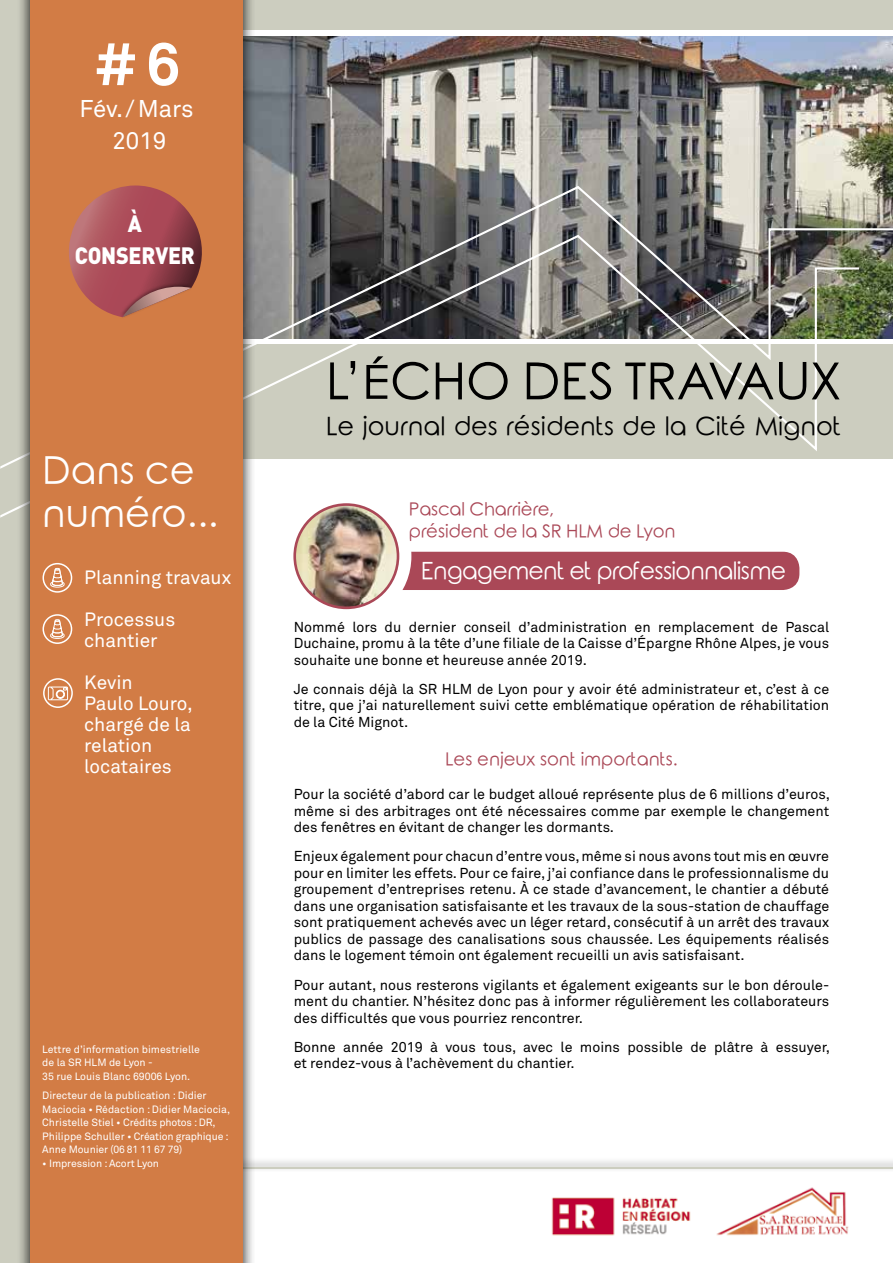
<style>
.page{position:relative;width:893px;height:1263px;background:#fff}
.page>*{position:absolute;margin:0;border:0;box-sizing:border-box;transform-origin:0 0}
.t1{font:700 60px "Akkurat Pro";color:#fff}
.t2{font:50.85px "Rounded Elegance";letter-spacing:-.005em;color:#000}
.t3{font:38.1px/42.5px "Rounded Elegance";color:#fff}
.t4{font:25.5px "Rounded Elegance";color:#000}
.t5{font:24px "Rounded Elegance";letter-spacing:-.03em;color:#fff}
.t6{font:24px/31.8px "Akkurat Pro";color:#fff;text-align:center}
.t7{font:900 23.4px/31.5px "DIN";letter-spacing:-.01em;color:#fff;text-align:center;scale:.92 1}
.t8{font:19.05px/21px "Akkurat Pro";color:#fff}
.t9{font:18px/22.5px "Rounded Elegance";letter-spacing:-.01em;color:#aa4857}
.t10{font:14.25px/16.5px "Akkurat Pro";color:#000;text-align:justify}
.t11{font:10.5px/13.5px "Akkurat Pro";color:#fff}
</style>
<div class="page">
<div style="left:0;top:1158px;width:893px;height:15px;background:#000;opacity:.4"></div>
<hr style="left:0;top:1167px;width:893px;height:2px;background:#cccdbf">
<div style="left:0;top:0;width:893px;height:30px;background:#cccdbf"></div>
<img style="left:256px;top:36px;width:637px;height:149px">
<div style="left:0;top:0;width:43px;height:1263px;background:#cccdbf"></div>
<svg style="left:256px;top:185px;width:637px;height:274px;background:#86867f"></svg>
<svg style="left:0;top:233px;width:861px;height:357px"></svg>
<div style="left:17px;top:0;width:239px;height:1263px;background:#000;opacity:.75"></div>
<div style="left:30px;top:0;width:213px;height:1263px;background:#d27c45"></div>
<img style="left:551px;top:1197px;width:140px;height:39px">
<img style="left:716px;top:1187px;width:133px;height:49px">
<div style="left:43px;top:563px;width:29px;height:30px;border:2px solid #fff;border-radius:50%"></div>
<svg style="left:50px;top:562px;width:15px;height:26px"></svg>
<svg style="left:69px;top:185px;width:133px;height:132px"></svg>
<div style="left:43px;top:614px;width:29px;height:30px;border:2px solid #fff;border-radius:50%"></div>
<svg style="left:50px;top:614px;width:15px;height:26px"></svg>
<div style="left:365px;top:552px;width:434px;height:38px;background:#aa4857;border-radius:16px"></div>
<div style="left:281px;top:489px;width:130px;height:134px;background:#fff;border-radius:50%"></div>
<img style="left:295px;top:505px;width:103px;height:103px;border-radius:52px">
<div style="left:293px;top:503px;width:106px;height:106px;border:3px solid #aa4857;border-radius:50%"></div>
<div style="left:43px;top:678px;width:30px;height:30px;border:2px solid #fff;border-radius:50%"></div>
<svg style="left:48px;top:686px;width:20px;height:14px"></svg>
<h1 class="t1" style="left:93px;top:27px;width:89px">#6</h1>
<h3 class="t6" style="left:79px;top:93px;width:116px">Fév./Mars<br>2019</h3>
<h3 class="t7" style="left:75px;top:207px;width:132px">À<br>CONSERVER</h3>
<h3 class="t3" style="left:42px;top:454px;width:178px">Dans ce numéro...</h3>
<h3 class="t8" style="left:84px;top:568px;width:149px">Planning travaux</h3>
<h3 class="t8" style="left:84px;top:610px;width:93px">Processus chantier</h3>
<h3 class="t8" style="left:84px;top:673px;width:110px">Kevin<br>Paulo Louro, chargé de la relation locataires</h3>
<p class="t11" style="left:42px;top:1043px;width:159px">Lettre d’information bimestrielle de la SR HLM de Lyon -<br>35 rue Louis Blanc 69006 Lyon.</p>
<p class="t11" style="left:42px;top:1089px;width:189px">Directeur de la publication : Didier Maciocia • Rédaction : Didier Maciocia, Christelle Stiel • Crédits photos : DR, Philippe Schuller • Création graphique :<br>Anne Mounier (06 81 11 67 79)</p>
<p class="t11" style="left:42px;top:1157px;width:118px">• Impression : Acort Lyon</p>
<h2 class="t2" style="left:326px;top:352px;width:517px">L’ÉCHO DES TRAVAUX</h2>
<h3 class="t4" style="left:326px;top:412px;width:517px">Le journal des résidents de la Cité Mignot</h3>
<p class="t9" style="left:409px;top:500px;width:268px">Pascal Charrière,<br>président de la SR HLM de Lyon</p>
<h3 class="t5" style="left:421px;top:557px;width:367px">Engagement et professionnalisme</h3>
<p class="t10" style="left:294px;top:619px;width:537px">Nommé lors du dernier conseil d’administration en remplacement de Pascal Duchaine, promu à la tête d’une filiale de la Caisse d’Épargne Rhône Alpes, je vous souhaite une bonne et heureuse année 2019.</p>
<p class="t10" style="left:294px;top:681px;width:537px">Je connais déjà la SR HLM de Lyon pour y avoir été administrateur et, c’est à ce titre, que j’ai naturellement suivi cette emblématique opération de réhabilitation de la Cité Mignot.</p>
<p class="t9" style="left:445px;top:750px;width:234px">Les enjeux sont importants.</p>
<p class="t10" style="left:294px;top:786px;width:538px">Pour la société d’abord car le budget alloué représente plus de 6 millions d’euros, même si des arbitrages ont été nécessaires comme par exemple le changement des fenêtres en évitant de changer les dormants.</p>
<p class="t10" style="left:294px;top:848px;width:537px">Enjeux également pour chacun d’entre vous, même si nous avons tout mis en œuvre pour en limiter les effets. Pour ce faire, j’ai confiance dans le professionnalisme du groupement d’entreprises retenu. À ce stade d’avancement, le chantier a débuté dans une organisation satisfaisante et les travaux de la sous-station de chauffage sont pratiquement achevés avec un léger retard, consécutif à un arrêt des travaux publics de passage des canalisations sous chaussée. Les équipements réalisés dans le logement témoin ont également recueilli un avis satisfaisant.</p>
<p class="t10" style="left:294px;top:977px;width:537px">Pour autant, nous resterons vigilants et également exigeants sur le bon déroule&shy;ment du chantier. N’hésitez donc pas à informer régulièrement les collaborateurs des difficultés que vous pourriez rencontrer.</p>
<p class="t10" style="left:294px;top:1039px;width:538px">Bonne année 2019 à vous tous, avec le moins possible de plâtre à essuyer, et rendez-vous à l’achèvement du chantier.</p>
</div>
